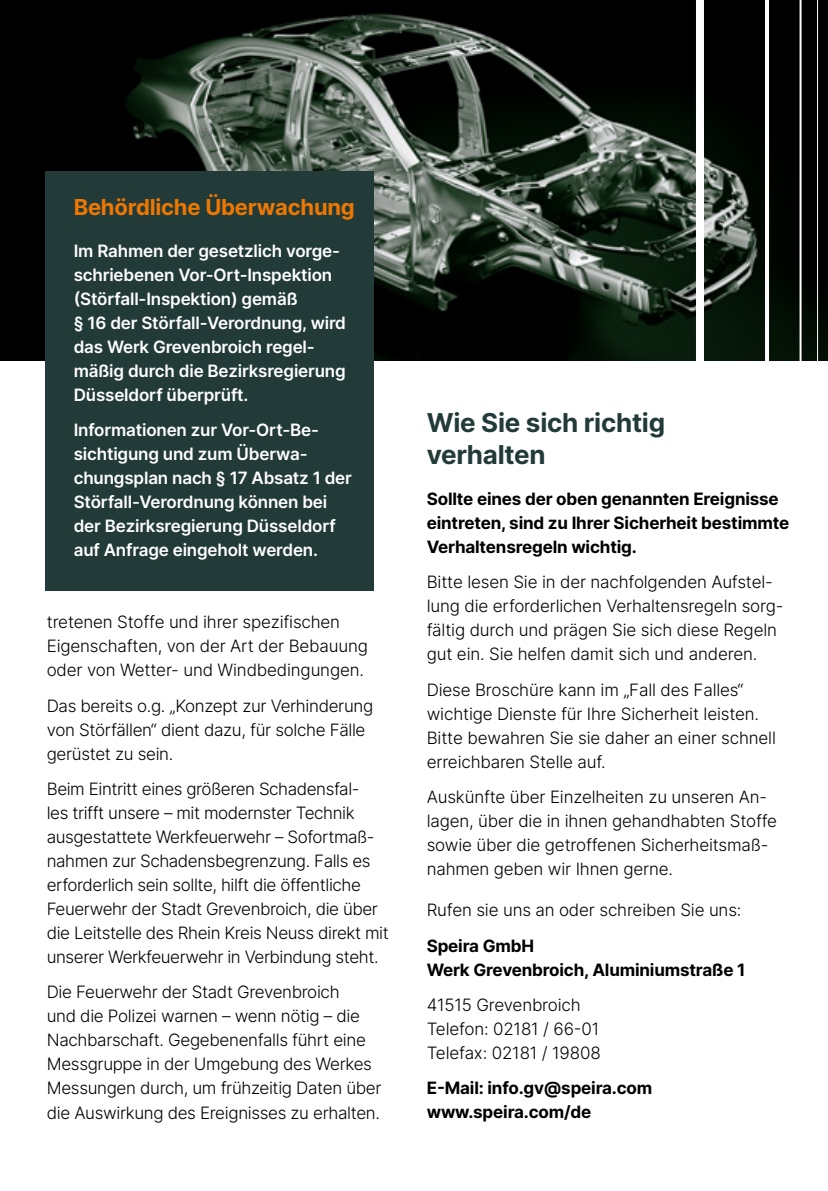
<style>
.page{position:relative;width:828px;height:1191px;background:#fff}
.page>*{position:absolute;margin:0;border:0;box-sizing:border-box;transform-origin:0 0}
.t1{font:700 26px/32px "Inter";letter-spacing:-.01em;color:#223b38}
.t2{font:700 22px "Inter";letter-spacing:-.01em;color:#ed7703}
.t3{font:300 17px/24px "Inter";letter-spacing:-.02em;color:#000}
.t4{font:600 17px/24px "Inter";letter-spacing:-.01em;color:#fff}
.t5{font:700 17px/24px "Inter";letter-spacing:-.01em;color:#000}
</style>
<div class="page">
<img style="left:1px;top:96px;width:827px;height:264px">
<img style="left:0;top:0;width:1px;height:360px">
<svg style="left:0;top:0;width:828px;height:96px;background:#151916"></svg>
<div style="left:45px;top:171px;width:329px;height:420px;background:#223b38"></div>
<hr style="left:817px;top:0;width:1px;height:375px;background:#fff">
<hr style="left:799px;top:0;width:2px;height:375px;background:#fff">
<hr style="left:765px;top:0;width:4px;height:375px;background:#fff">
<div style="left:696px;top:0;width:8px;height:375px;background:#fff"></div>
<p class="t2" style="left:74px;top:191px;width:283px">Behördliche Überwachung</p>
<p class="t4" style="left:74px;top:238px;width:274px">Im Rahmen der gesetzlich vorge&shy;schriebenen Vor-Ort-Inspektion (Störfall-Inspektion) gemäß<br>§ 16 der Störfall-Verordnung, wird das Werk Grevenbroich regel&shy;mäßig durch die Bezirksregierung<br>Düsseldorf überprüft.</p>
<p class="t4" style="left:74px;top:417px;width:280px">Informationen zur Vor-Ort-Be&shy;sichtigung und zum Überwa&shy;chungsplan nach § 17 Absatz 1 der<br>Störfall-Verordnung können bei der Bezirksregierung Düsseldorf auf Anfrage eingeholt werden.</p>
<p class="t3" style="left:47px;top:609px;width:323px">tretenen Stoffe und ihrer spezifischen<br>Eigenschaften, von der Art der Bebauung oder von Wetter- und Windbedingungen.</p>
<p class="t3" style="left:47px;top:693px;width:328px">Das bereits o.g. „Konzept zur Verhinderung von Störfällen“ dient dazu, für solche Fälle gerüstet zu sein.</p>
<p class="t3" style="left:47px;top:776px;width:343px">Beim Eintritt eines größeren Schadensfal-<br>les trifft unsere – mit modernster Technik ausgestattete Werkfeuerwehr – Sofortmaß&shy;nahmen zur Schadensbegrenzung. Falls es erforderlich sein sollte, hilft die öffentliche Feuerwehr der Stadt Grevenbroich, die über die Leitstelle des Rhein Kreis Neuss direkt mit unserer Werkfeuerwehr in Verbindung steht.</p>
<p class="t3" style="left:47px;top:980px;width:336px">Die Feuerwehr der Stadt Grevenbroich<br>und die Polizei warnen – wenn nötig – die Nachbarschaft. Gegebenenfalls führt eine Messgruppe in der Umgebung des Werkes Messungen durch, um frühzeitig Daten über die Auswirkung des Ereignisses zu erhalten.</p>
<h1 class="t1" style="left:427px;top:406px;width:240px">Wie Sie sich richtig verhalten</h1>
<p class="t5" style="left:427px;top:486px;width:364px">Sollte eines der oben genannten Ereignisse eintreten, sind zu Ihrer Sicherheit bestimmte<br>Verhaltensregeln wichtig.</p>
<p class="t3" style="left:427px;top:570px;width:358px">Bitte lesen Sie in der nachfolgenden Aufstel&shy;lung die erforderlichen Verhaltensregeln sorg&shy;fältig durch und prägen Sie sich diese Regeln gut ein. Sie helfen damit sich und anderen.</p>
<p class="t3" style="left:427px;top:677px;width:351px">Diese Broschüre kann im „Fall des Falles“ wichtige Dienste für Ihre Sicherheit leisten.<br>Bitte bewahren Sie sie daher an einer schnell erreichbaren Stelle auf.</p>
<p class="t3" style="left:427px;top:784px;width:352px">Auskünfte über Einzelheiten zu unseren An&shy;lagen, über die in ihnen gehandhabten Stoffe sowie über die getroffenen Sicherheitsmaß&shy;nahmen geben wir Ihnen gerne.</p>
<p class="t3" style="left:427px;top:897px;width:316px">Rufen sie uns an oder schreiben Sie uns:</p>
<p class="t5" style="left:427px;top:933px;width:320px">Speira GmbH<br>Werk Grevenbroich, Aluminiumstraße 1</p>
<p class="t3" style="left:427px;top:992px;width:175px">41515 Grevenbroich<br>Telefon: 02181 / 66-01<br>Telefax: 02181 / 19808</p>
<p class="t5" style="left:427px;top:1075px;width:227px">E-Mail: info.gv@speira.com www.speira.com/de</p>
</div>
